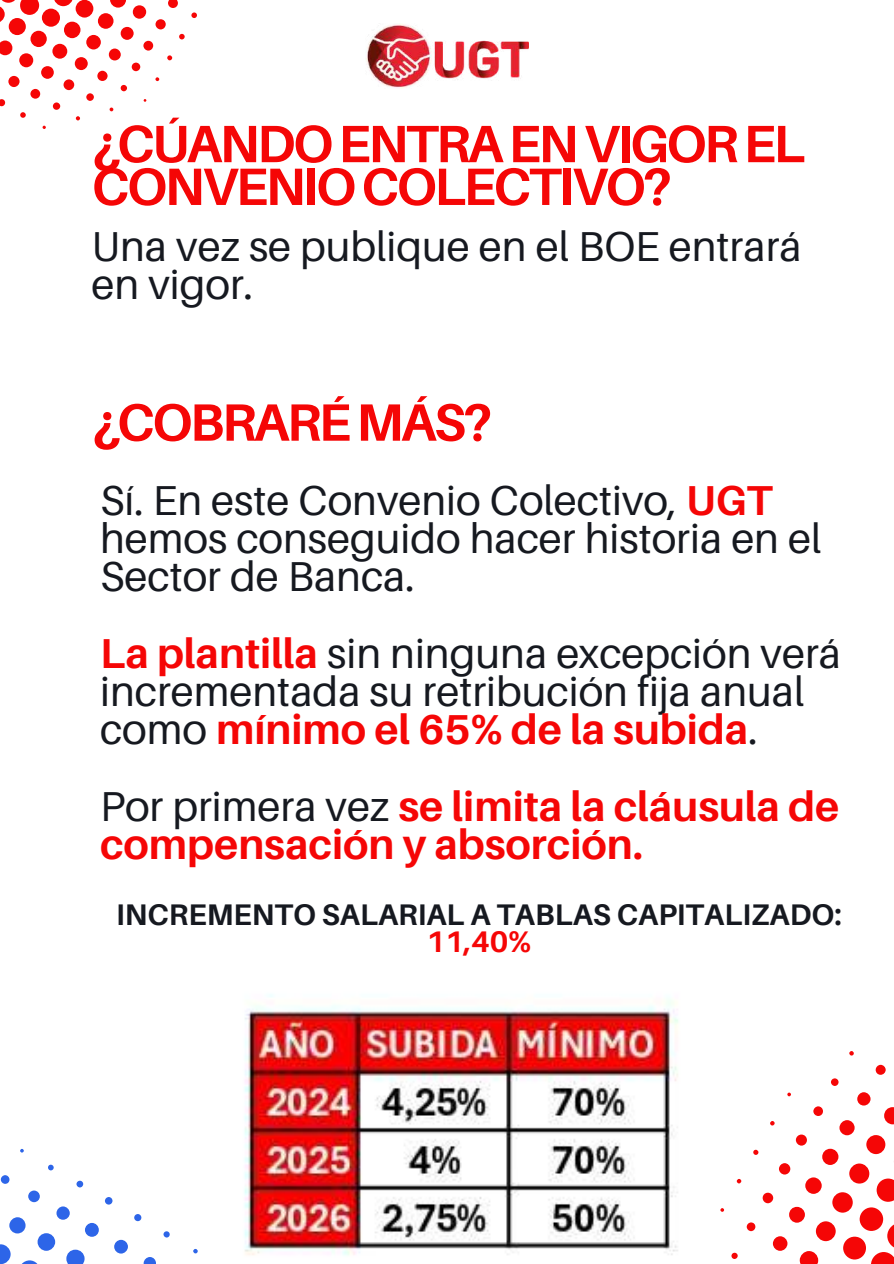
<style>
.page{position:relative;width:894px;height:1264px;background:#fff}
.page>*{position:absolute;margin:0;border:0;box-sizing:border-box;transform-origin:0 0}
.t1{font:700 52.5px/42.8px "Aileron";letter-spacing:-.05em;color:#f50606}
.t2{font:41.85px/38.2px "Aileron";color:#161920}
.t3{font:700 41.85px/38.2px "Aileron";color:#f50606}
.t4{font:700 29.85px "Aileron";color:#161920}
.t5{font:700 29.85px "Aileron";color:#f50606}
.s1{font-weight:700;color:#f50606}
.s2{font-weight:400;color:#161920}
</style>
<div class="page">
<svg style="left:54px;top:0;width:19px;height:6px"></svg>
<div style="left:42px;top:9px;width:18px;height:18px;background:#f50606;border-radius:50%"></div>
<div style="left:76px;top:0;width:17px;height:18px;background:#f50606;border-radius:50%"></div>
<svg style="left:0;top:0;width:39px;height:23px"></svg>
<div style="left:9px;top:18px;width:17px;height:17px;background:#f50606;border-radius:50%"></div>
<div style="left:64px;top:22px;width:16px;height:16px;background:#f50606;border-radius:50%"></div>
<div style="left:30px;top:31px;width:17px;height:16px;background:#f50606;border-radius:50%"></div>
<svg style="left:110px;top:0;width:16px;height:8px"></svg>
<div style="left:98px;top:13px;width:15px;height:16px;background:#f50606;border-radius:50%"></div>
<div style="left:52px;top:44px;width:15px;height:15px;background:#f50606;border-radius:50%"></div>
<svg style="left:0;top:40px;width:12px;height:15px"></svg>
<div style="left:86px;top:35px;width:15px;height:14px;background:#f50606;border-radius:50%"></div>
<div style="left:19px;top:53px;width:14px;height:14px;background:#f50606;border-radius:50%"></div>
<div style="left:133px;top:5px;width:13px;height:14px;background:#f50606;border-radius:50%"></div>
<div style="left:75px;top:57px;width:13px;height:13px;background:#f50606;border-radius:50%"></div>
<div style="left:121px;top:27px;width:13px;height:13px;background:#f50606;border-radius:50%"></div>
<div style="left:41px;top:66px;width:13px;height:13px;background:#f50606;border-radius:50%"></div>
<div style="left:109px;top:49px;width:12px;height:11px;background:#f50606;border-radius:50%"></div>
<div style="left:8px;top:76px;width:12px;height:11px;background:#f50606;border-radius:50%"></div>
<div style="left:63px;top:79px;width:11px;height:11px;background:#f50606;border-radius:50%"></div>
<div style="left:155px;top:19px;width:11px;height:10px;background:#f50606;border-radius:50%"></div>
<div style="left:97px;top:71px;width:11px;height:10px;background:#f50606;border-radius:50%"></div>
<svg style="left:168px;top:0;width:10px;height:8px"></svg>
<div style="left:143px;top:41px;width:10px;height:10px;background:#f50606;border-radius:50%"></div>
<div style="left:30px;top:89px;width:10px;height:10px;background:#f50606;border-radius:50%"></div>
<div style="left:132px;top:63px;width:8px;height:8px;background:#f50606;border-radius:50%"></div>
<div style="left:86px;top:93px;width:8px;height:8px;background:#f50606;border-radius:50%"></div>
<div style="left:53px;top:102px;width:7px;height:8px;background:#f50606;border-radius:50%"></div>
<svg style="left:0;top:99px;width:5px;height:7px"></svg>
<svg style="left:121px;top:85px;width:6px;height:6px"></svg>
<svg style="left:191px;top:12px;width:6px;height:6px"></svg>
<svg style="left:179px;top:34px;width:6px;height:5px"></svg>
<svg style="left:20px;top:112px;width:6px;height:6px"></svg>
<svg style="left:167px;top:55px;width:5px;height:5px"></svg>
<svg style="left:76px;top:116px;width:4px;height:4px"></svg>
<svg style="left:155px;top:77px;width:4px;height:4px"></svg>
<svg style="left:109px;top:107px;width:4px;height:4px"></svg>
<svg style="left:42px;top:126px;width:4px;height:3px"></svg>
<img style="left:366px;top:24px;width:162px;height:65px">
<img style="left:194px;top:994px;width:558px;height:265px">
<svg style="left:870px;top:1222px;width:23px;height:41px"></svg>
<div style="left:859px;top:1207px;width:23px;height:23px;background:#f50606;border-radius:50%"></div>
<svg style="left:876px;top:1178px;width:17px;height:23px"></svg>
<div style="left:842px;top:1236px;width:23px;height:23px;background:#f50606;border-radius:50%"></div>
<div style="left:832px;top:1192px;width:20px;height:20px;background:#f50606;border-radius:50%"></div>
<div style="left:849px;top:1163px;width:20px;height:20px;background:#f50606;border-radius:50%"></div>
<div style="left:815px;top:1221px;width:20px;height:20px;background:#f50606;border-radius:50%"></div>
<div style="left:866px;top:1135px;width:19px;height:19px;background:#f50606;border-radius:50%"></div>
<svg style="left:799px;top:1251px;width:19px;height:12px"></svg>
<svg style="left:884px;top:1107px;width:9px;height:17px"></svg>
<div style="left:805px;top:1177px;width:16px;height:16px;background:#f50606;border-radius:50%"></div>
<div style="left:822px;top:1148px;width:16px;height:16px;background:#f50606;border-radius:50%"></div>
<div style="left:788px;top:1206px;width:16px;height:16px;background:#f50606;border-radius:50%"></div>
<div style="left:839px;top:1120px;width:15px;height:15px;background:#f50606;border-radius:50%"></div>
<div style="left:772px;top:1236px;width:15px;height:14px;background:#f50606;border-radius:50%"></div>
<div style="left:857px;top:1092px;width:13px;height:13px;background:#f50606;border-radius:50%"></div>
<div style="left:778px;top:1163px;width:12px;height:11px;background:#f50606;border-radius:50%"></div>
<div style="left:795px;top:1134px;width:11px;height:11px;background:#f50606;border-radius:50%"></div>
<div style="left:762px;top:1192px;width:11px;height:11px;background:#f50606;border-radius:50%"></div>
<div style="left:875px;top:1064px;width:10px;height:10px;background:#f50606;border-radius:50%"></div>
<div style="left:813px;top:1106px;width:9px;height:9px;background:#f50606;border-radius:50%"></div>
<div style="left:746px;top:1222px;width:9px;height:9px;background:#f50606;border-radius:50%"></div>
<div style="left:830px;top:1078px;width:8px;height:7px;background:#f50606;border-radius:50%"></div>
<svg style="left:731px;top:1252px;width:6px;height:6px"></svg>
<svg style="left:753px;top:1149px;width:5px;height:5px"></svg>
<svg style="left:849px;top:1051px;width:4px;height:4px"></svg>
<svg style="left:770px;top:1121px;width:4px;height:4px"></svg>
<svg style="left:736px;top:1178px;width:5px;height:5px"></svg>
<svg style="left:720px;top:1208px;width:4px;height:3px"></svg>
<svg style="left:23px;top:1260px;width:14px;height:3px"></svg>
<svg style="left:0;top:1244px;width:11px;height:19px"></svg>
<svg style="left:66px;top:1249px;width:19px;height:14px"></svg>
<div style="left:38px;top:1233px;width:17px;height:17px;background:#2d65e8;border-radius:50%"></div>
<div style="left:9px;top:1217px;width:17px;height:16px;background:#2d65e8;border-radius:50%"></div>
<div style="left:85px;top:1222px;width:14px;height:14px;background:#2d65e8;border-radius:50%"></div>
<div style="left:114px;top:1239px;width:14px;height:14px;background:#2d65e8;border-radius:50%"></div>
<div style="left:56px;top:1206px;width:14px;height:13px;background:#2d65e8;border-radius:50%"></div>
<svg style="left:143px;top:1257px;width:13px;height:6px"></svg>
<div style="left:28px;top:1190px;width:12px;height:12px;background:#2d65e8;border-radius:50%"></div>
<div style="left:1px;top:1175px;width:8px;height:8px;background:#2d65e8;border-radius:50%"></div>
<div style="left:105px;top:1196px;width:7px;height:8px;background:#2d65e8;border-radius:50%"></div>
<svg style="left:134px;top:1213px;width:7px;height:8px"></svg>
<div style="left:76px;top:1180px;width:7px;height:7px;background:#2d65e8;border-radius:50%"></div>
<div style="left:163px;top:1231px;width:7px;height:6px;background:#2d65e8;border-radius:50%"></div>
<svg style="left:48px;top:1164px;width:6px;height:6px"></svg>
<svg style="left:193px;top:1248px;width:5px;height:5px"></svg>
<svg style="left:20px;top:1149px;width:4px;height:3px"></svg>
<p class="t1" style="left:92px;top:121px;width:714px">¿CÚANDOENTRAENVIGOREL<br>CONVENIOCOLECTIVO?</p>
<p class="t2" style="left:92px;top:226px;width:711px">Una vez se publique en el BOE entrará en vigor.</p>
<p class="t1" style="left:92px;top:400px;width:402px">¿COBRARÉMÁS?</p>
<p class="t2" style="left:100px;top:480px;width:722px">Sí. En este Convenio Colectivo, <span class="s1">UGT </span>hemos conseguido hacer historia en el<br>Sector de Banca.</p>
<p class="t2" style="left:100px;top:633px;width:742px"><span class="s1">La plantilla</span> sin ninguna excepción verá incrementada su retribución fija anual como <span class="s1">mínimo el 65% de la subida</span>.</p>
<p class="t3" style="left:100px;top:786px;width:740px"><span class="s2">Por primera vez</span> se limita la cláusula de compensación y absorción.</p>
<p class="t4" style="left:116px;top:896px;width:726px">INCREMENTO SALARIAL A TABLAS CAPITALIZADO:</p>
<p class="t5" style="left:426px;top:923px;width:106px">11,40%</p>
</div>
